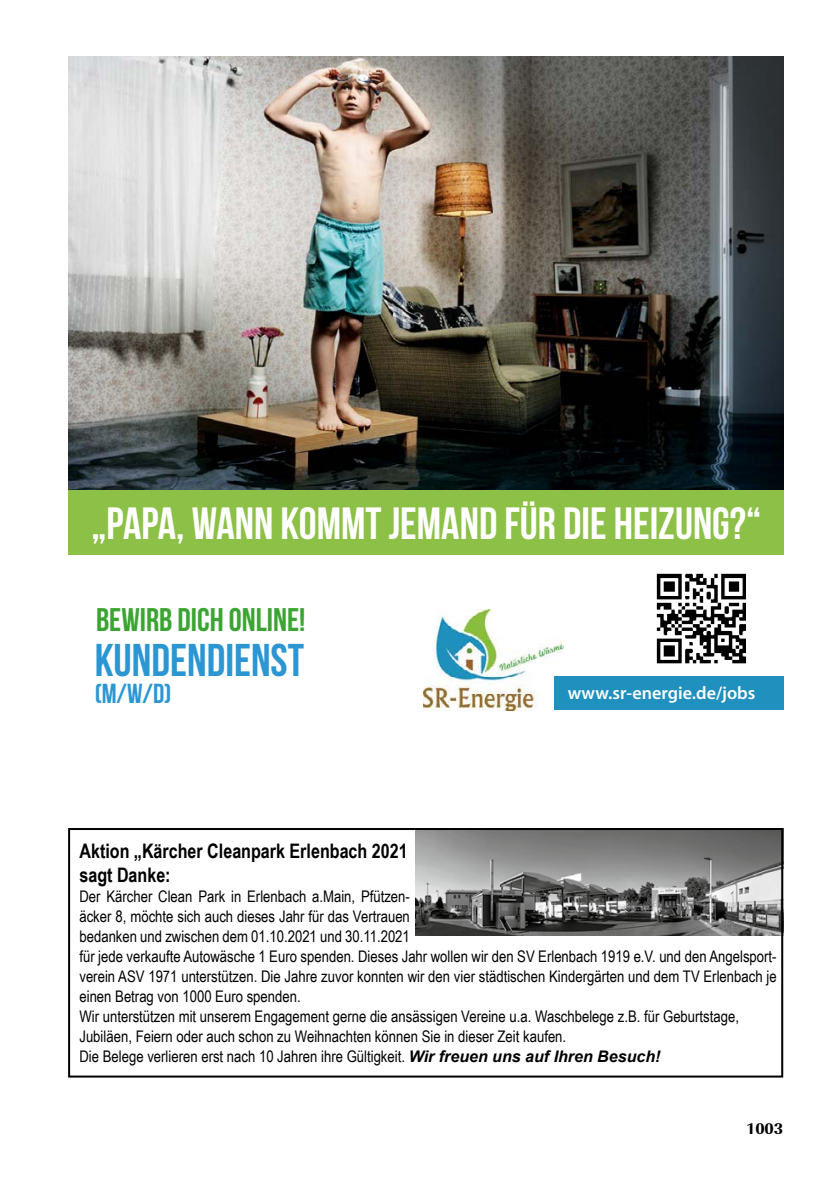
<style>
.page{position:relative;width:840px;height:1191px;background:#fff}
.page>*{position:absolute;margin:0;border:0;box-sizing:border-box;transform-origin:0 0}
.t1{font:700 45.8px "Bebas Neue";color:#2c96d3}
.t2{font:700 45.2px "Bebas Neue";color:#fff}
.t3{font:700 32.8px "Bebas Neue";color:#3ca432}
.t4{font:700 27.6px "Bebas Neue";color:#2c96d3}
.t5{font:700 20px/24px "Arial Narrow";color:#000}
.t6{font:600 18px "Myriad Pro";color:#fff}
.t7{font:16px/20px "Arial Narrow";color:#000}
.t8{font:700 expanded 16px "Imperial URW";color:#000}
.s1{font-family:"Arial";font-weight:700;font-style:italic}
</style>
<div class="page">
<img style="left:415px;top:831px;width:364px;height:104px">
<div style="left:68px;top:828px;width:714px;height:249px;border:2px solid #000"></div>
<div style="left:68px;top:488px;width:714px;height:67px;background:#8cc047"></div>
<img style="left:656px;top:573px;width:90px;height:91px">
<img style="left:68px;top:57px;width:714px;height:433px">
<img style="left:423px;top:609px;width:140px;height:101px">
<div style="left:553px;top:676px;width:229px;height:33px;background:#2091be"></div>
<h2 class="t2" style="left:91px;top:499px;width:671px">„PAPA, WANN KOMMT JEMAND FÜR DIE HEIZUNG?“</h2>
<h3 class="t3" style="left:96px;top:601px;width:211px">BEWIRB DICH ONLINE!</h3>
<h1 class="t1" style="left:95px;top:634px;width:211px">KUNDENDIENST</h1>
<h3 class="t4" style="left:95px;top:678px;width:78px">(M/W/D)</h3>
<p class="t6" style="left:567px;top:681px;width:189px">www.sr-energie.de/jobs</p>
<p class="t5" style="left:79px;top:838px;width:329px">Aktion „Kärcher Cleanpark Erlenbach 2021 sagt Danke:</p>
<p class="t7" style="left:79px;top:886px;width:698px">Der Kärcher Clean Park in Erlenbach a.Main, Pfützen-<br>äcker 8, möchte sich auch dieses Jahr für das Vertrauen<br>bedanken und zwischen dem 01.10.2021 und 30.11.2021<br>für jede verkaufte Autowäsche 1 Euro spenden. Dieses Jahr wollen wir den SV Erlenbach 1919 e.V. und den Angelsport&shy;verein ASV 1971 unterstützen. Die Jahre zuvor konnten wir den vier städtischen Kindergärten und dem TV Erlenbach je einen Betrag von 1000 Euro spenden.<br>Wir unterstützen mit unserem Engagement gerne die ansässigen Vereine u.a. Waschbelege z.B. für Geburtstage, Jubiläen, Feiern oder auch schon zu Weihnachten können Sie in dieser Zeit kaufen.<br>Die Belege verlieren erst nach 10 Jahren ihre Gültigkeit. <span class="s1">Wir freuen uns auf Ihren Besuch!</span></p>
<p class="t8" style="left:745px;top:1119px;width:39px">1003</p>
</div>
